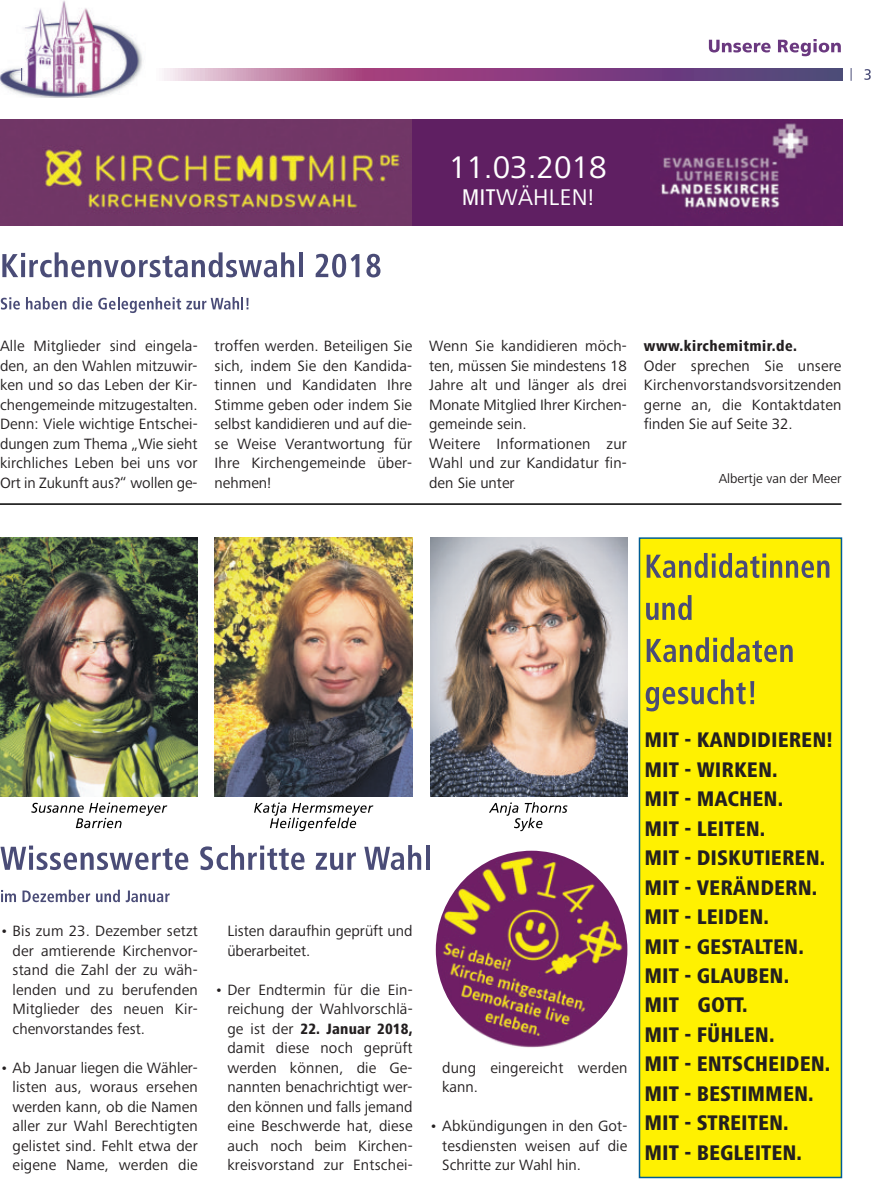
<style>
.page{position:relative;width:872px;height:1191px;background:#fff}
.page>*{position:absolute;margin:0;border:0;box-sizing:border-box;transform-origin:0 0}
.t1{font:32.4px "Frutiger Next Pro";color:#fff}
.t2{font:23.55px "Frutiger Next Pro";letter-spacing:.015em;color:#fff}
.t3{font:21.9px/29.4px "Frutiger Next Pro Heavy Cn OV CJJUSM";color:#231f20}
.t4{font:15.45px/19.5px "Frutiger Next Pro";letter-spacing:.01em;color:#231f20;text-align:justify}
.t5{font:15.45px "Frutiger Next Pro Heavy Cn OV CJJUSM";letter-spacing:.01em;color:#231f20}
.t6{font:15.45px "Frutiger Next Pro Heavy Cn OV CJJUSM";letter-spacing:.03em;color:#231f20}
.t7{font:13.5px "Frutiger Next Pro";color:#231f20}
.s1{font-family:"Frutiger Next Pro Medium Cn OV CJJUSO"}
.s2{font-family:"Frutiger Next Pro"}
</style>
<div class="page">
<svg style="left:164px;top:68px;width:678px;height:13px;background:#92588e"></svg>
<img style="left:0;top:0;width:143px;height:98px">
<svg style="left:850px;top:68px;width:1px;height:13px"></svg>
<svg style="left:864px;top:69px;width:6px;height:11px"></svg>
<svg style="left:21px;top:68px;width:1px;height:13px"></svg>
<svg style="left:709px;top:40px;width:61px;height:12px"></svg>
<svg style="left:778px;top:39px;width:63px;height:17px"></svg>
<svg style="left:2px;top:252px;width:292px;height:25px"></svg>
<hr style="left:299px;top:252px;width:4px;height:25px;background:#4a4c77">
<svg style="left:316px;top:254px;width:43px;height:23px"></svg>
<svg style="left:366px;top:254px;width:14px;height:23px"></svg>
<svg style="left:1px;top:297px;width:19px;height:12px"></svg>
<svg style="left:26px;top:297px;width:40px;height:12px"></svg>
<svg style="left:73px;top:297px;width:19px;height:12px"></svg>
<svg style="left:98px;top:297px;width:150px;height:16px"></svg>
<img style="left:0;top:537px;width:198px;height:259px">
<hr style="left:0;top:503px;width:841px;height:2px;background:#000">
<img style="left:0;top:119px;width:412px;height:106px">
<div style="left:412px;top:119px;width:256px;height:107px;background:#5f1f62"></div>
<img style="left:215px;top:537px;width:197px;height:259px">
<img style="left:430px;top:537px;width:198px;height:259px">
<div style="left:639px;top:537px;width:203px;height:641px;background:#fff101;border:2px solid #005d95"></div>
<svg style="left:646px;top:553px;width:183px;height:25px"></svg>
<svg style="left:646px;top:595px;width:45px;height:25px"></svg>
<svg style="left:646px;top:637px;width:146px;height:25px"></svg>
<svg style="left:645px;top:679px;width:109px;height:32px"></svg>
<svg style="left:0;top:845px;width:188px;height:25px"></svg>
<svg style="left:200px;top:845px;width:104px;height:25px"></svg>
<svg style="left:316px;top:852px;width:40px;height:18px"></svg>
<svg style="left:364px;top:845px;width:57px;height:25px"></svg>
<hr style="left:426px;top:845px;width:3px;height:24px;background:#4a4c77">
<svg style="left:1px;top:890px;width:15px;height:12px"></svg>
<svg style="left:22px;top:889px;width:68px;height:13px"></svg>
<svg style="left:96px;top:889px;width:24px;height:13px"></svg>
<svg style="left:126px;top:890px;width:44px;height:12px"></svg>
<svg style="left:31px;top:802px;width:136px;height:26px"></svg>
<svg style="left:254px;top:802px;width:119px;height:29px"></svg>
<svg style="left:489px;top:802px;width:78px;height:29px"></svg>
<img style="left:436px;top:850px;width:191px;height:198px">
<img style="left:661px;top:119px;width:181px;height:107px">
<h1 class="t1" style="left:449px;top:148px;width:159px">11.03.2018</h1>
<h2 class="t2" style="left:462px;top:183px;width:134px"><span class="s1">MIT</span>WÄHLEN!</h2>
<p class="t4" style="left:0;top:336px;width:199px">Alle Mitglieder sind eingela&shy;den, an den Wahlen mitzuwir&shy;ken und so das Leben der Kir&shy;chengemeinde mitzugestalten.<br>Denn: Viele wichtige Entschei&shy;dungen zum Thema „Wie sieht kirchliches Leben bei uns vor Ort in Zukunft aus?“ wollen ge-</p>
<p class="t4" style="left:215px;top:336px;width:199px">troffen werden. Beteiligen Sie sich, indem Sie den Kandida&shy;tinnen und Kandidaten Ihre Stimme geben oder indem Sie selbst kandidieren und auf die&shy;se Weise Verantwortung für Ihre Kirchengemeinde über&shy;nehmen!</p>
<p class="t4" style="left:429px;top:336px;width:199px;text-align:left">Wenn Sie kandidieren möch&shy;ten, müssen Sie mindestens 18<br>Jahre alt und länger als drei<br>Monate Mitglied Ihrer Kirchen&shy;gemeinde sein.<br>Weitere Informationen zur<br>Wahl und zur Kandidatur fin&shy;den Sie unter</p>
<p class="t6" style="left:644px;top:337px;width:155px">www.kirchemitmir.de.</p>
<p class="t4" style="left:644px;top:355px;width:199px">Oder sprechen Sie unsere Kirchenvorstandsvorsitzenden gerne an, die Kontaktdaten finden Sie auf Seite 32.</p>
<p class="t7" style="left:718px;top:470px;width:124px">Albertje van der Meer</p>
<p class="t4" style="left:13px;top:921px;width:187px;text-indent:-13px">• Bis zum 23. Dezember setzt der amtierende Kirchenvor&shy;stand die Zahl der zu wäh&shy;lenden und zu berufenden Mitglieder des neuen Kir&shy;chenvorstandes fest.</p>
<p class="t4" style="left:13px;top:1057px;width:187px;text-indent:-13px">• Ab Januar liegen die Wähler&shy;listen aus, woraus ersehen werden kann, ob die Namen aller zur Wahl Berechtigten gelistet sind. Fehlt etwa der eigene Name, werden die</p>
<p class="t4" style="left:227px;top:921px;width:187px">Listen daraufhin geprüft und überarbeitet.</p>
<p class="t4" style="left:215px;top:979px;width:199px;text-align:right">• Der Endtermin für die Ein&shy;reichung der Wahlvorschlä-</p>
<p class="t5" style="left:227px;top:1019px;width:187px"><span class="s2">ge ist der</span> 22. Januar 2018,</p>
<p class="t4" style="left:227px;top:1038px;width:187px">damit diese noch geprüft werden können, die Ge&shy;nannten benachrichtigt wer&shy;den können und falls jemand eine Beschwerde hat, diese auch noch beim Kirchen&shy;kreisvorstand zur Entschei-</p>
<p class="t4" style="left:442px;top:1057px;width:187px">dung eingereicht werden kann.</p>
<p class="t4" style="left:442px;top:1116px;width:187px;text-indent:-13px">• Abkündigungen in den Got&shy;tesdiensten weisen auf die Schritte zur Wahl hin.</p>
<h3 class="t3" style="left:644px;top:725px;width:190px">MIT - KANDIDIEREN!<br>MIT - WIRKEN.<br>MIT - MACHEN.<br>MIT - LEITEN.<br>MIT - DISKUTIEREN.<br>MIT - VERÄNDERN.<br>MIT - LEIDEN.<br>MIT - GESTALTEN.<br>MIT - GLAUBEN.<br>MIT GOTT.<br>MIT - FÜHLEN.<br>MIT - ENTSCHEIDEN.<br>MIT - BESTIMMEN.<br>MIT - STREITEN.<br>MIT - BEGLEITEN.</h3>
</div>
